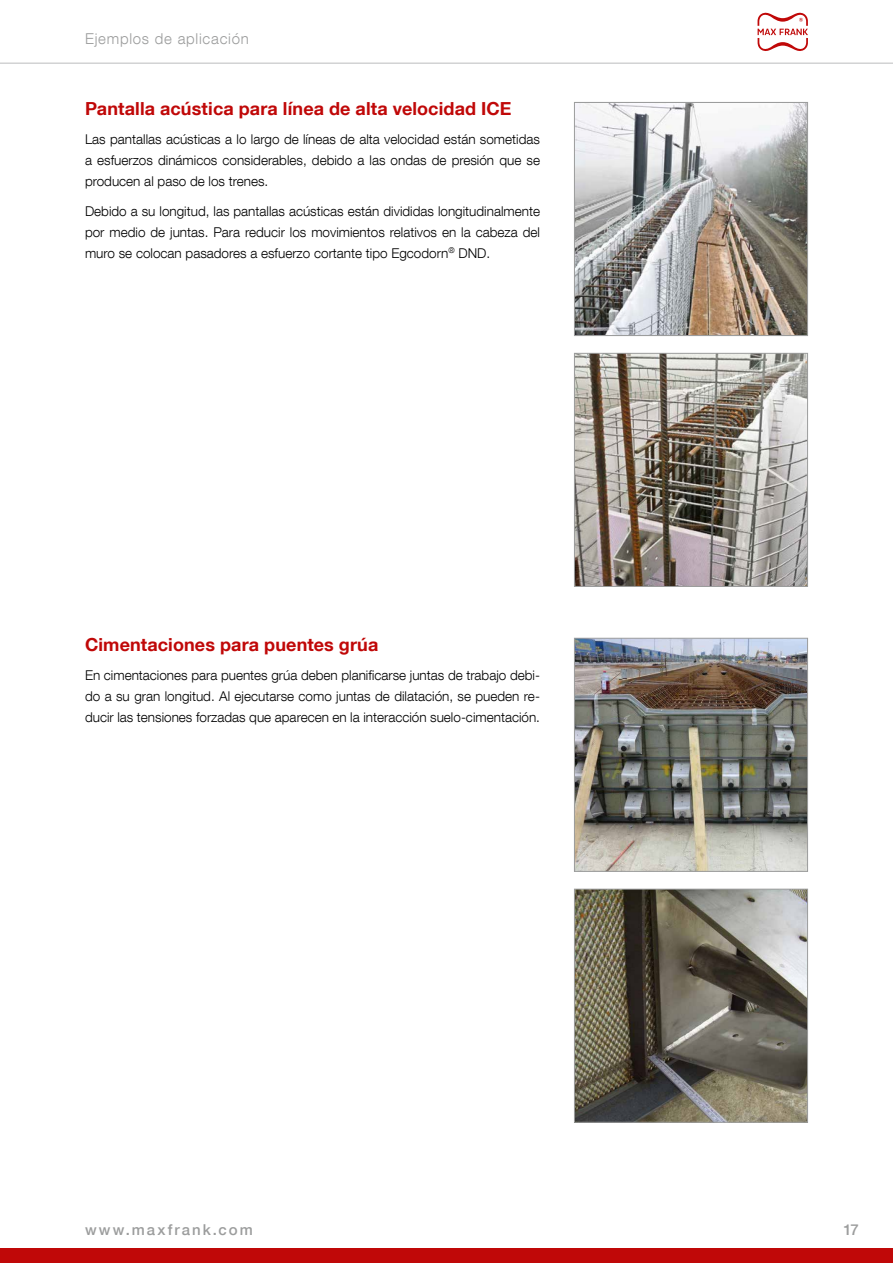
<style>
.page{position:relative;width:893px;height:1263px;background:#fff}
.page>*{position:absolute;margin:0;border:0;box-sizing:border-box;transform-origin:0 0}
.t1{font:700 18px "Helvetica Neue LT Com";letter-spacing:.005em;color:#c00808}
.t2{font:300 15px "Helvetica Neue LT Com";letter-spacing:.05em;color:#9c9d9d}
.t3{font:500 15px "Helvetica Neue LT Com";letter-spacing:.13em;color:#9c9d9d}
.t4{font:300 13.5px/21px "Helvetica Neue LT Com";color:#000;text-align:justify}
</style>
<div class="page">
<div style="left:0;top:1248px;width:893px;height:15px;background:#c00808"></div>
<svg style="left:757px;top:13px;width:51px;height:38px"></svg>
<hr style="left:0;top:63px;width:893px;height:1px;background:#bbbcbd">
<img style="left:576px;top:355px;width:230px;height:230px">
<div style="left:574px;top:353px;width:234px;height:234px;border:1px solid #9c9d9d"></div>
<img style="left:576px;top:640px;width:230px;height:230px">
<div style="left:574px;top:638px;width:234px;height:234px;border:1px solid #9c9d9d"></div>
<img style="left:576px;top:891px;width:230px;height:230px">
<div style="left:574px;top:889px;width:234px;height:234px;border:1px solid #9c9d9d"></div>
<img style="left:576px;top:104px;width:230px;height:230px">
<div style="left:574px;top:102px;width:234px;height:234px;border:1px solid #9c9d9d"></div>
<p class="t2" style="left:85px;top:29px;width:165px">Ejemplos de aplicación</p>
<h1 class="t1" style="left:85px;top:97px;width:428px">Pantalla acústica para línea de alta velocidad ICE</h1>
<p class="t4" style="left:85px;top:129px;width:456px">Las pantallas acústicas a lo largo de líneas de alta velocidad están sometidas a esfuerzos dinámicos considerables, debido a las ondas de presión que se producen al paso de los trenes.</p>
<p class="t4" style="left:85px;top:200px;width:456px">Debido a su longitud, las pantallas acústicas están divididas longitudinalmente por medio de juntas. Para reducir los movimientos relativos en la cabeza del muro se colocan pasadores a esfuerzo cortante tipo Egcodorn<sup>®</sup> DND.</p>
<h1 class="t1" style="left:85px;top:633px;width:295px">Cimentaciones para puentes grúa</h1>
<p class="t4" style="left:85px;top:665px;width:456px">En cimentaciones para puentes grúa deben planificarse juntas de trabajo debi&shy;do a su gran longitud. Al ejecutarse como juntas de dilatación, se pueden re&shy;ducir las tensiones forzadas que aparecen en la interacción suelo-cimentación.</p>
<p class="t3" style="left:85px;top:1221px;width:169px">www.maxfrank.com</p>
<p class="t3" style="left:843px;top:1221px;width:17px">17</p>
</div>
